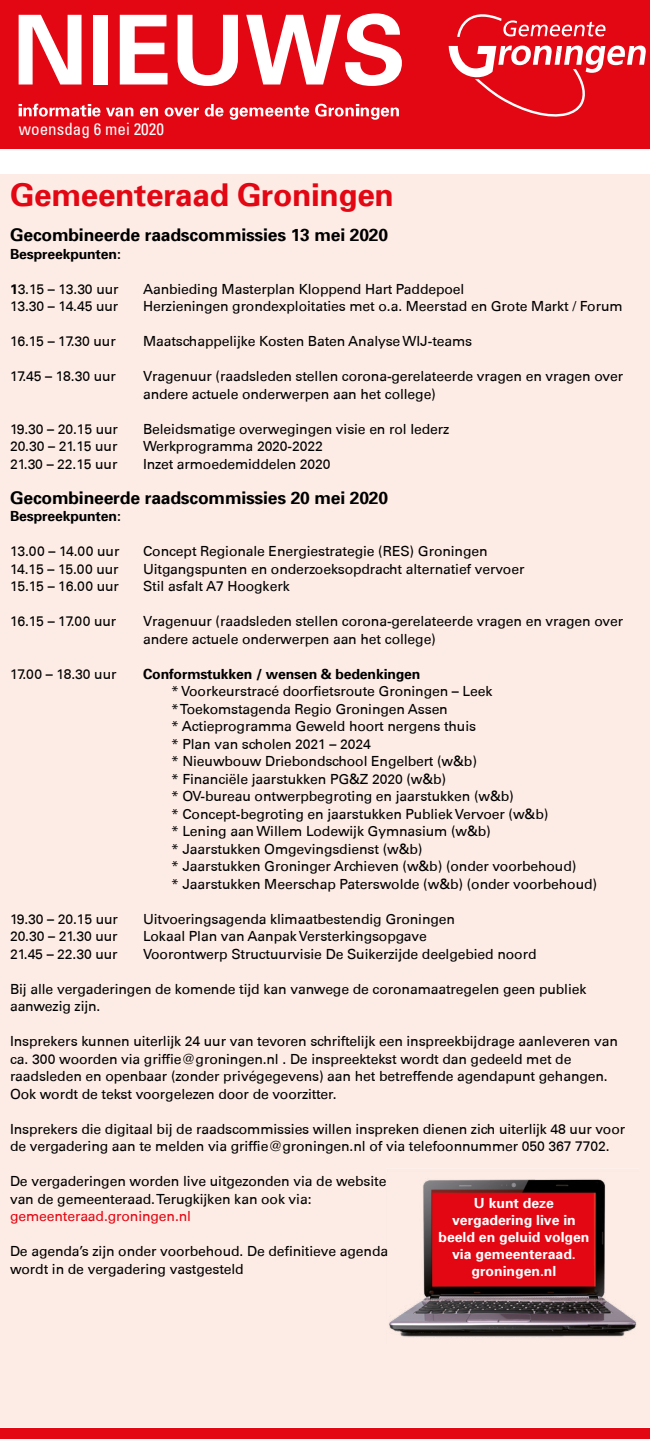
<style>
.page{position:relative;width:650px;height:1439px;background:#fff}
.page>*{position:absolute;margin:0;border:0;box-sizing:border-box;transform-origin:0 0}
.t1{font:700 96.42px "Univers 65";color:#fff}
.t2{font:700 31.5px "Univers 65";letter-spacing:-.01em;color:#e30613}
.t3{font:700 17.5px "Univers 65";letter-spacing:-.01em;color:#000}
.t4{font:condensed 17.15px "Univers 57";color:#fff}
.t5{font:14px/17.5px "Univers 55 Roman";letter-spacing:-.01em;color:#000}
.t6{font:700 14px/17px "Univers 65";color:#fff;text-align:center}
.t7{font:700 14px "Univers 65";letter-spacing:-.01em;color:#000}
.t8{font:14px "Univers 55 Roman";letter-spacing:-.01em;color:#e30613}
.s1{font-family:"Univers 65";font-weight:700}
</style>
<div class="page">
<div style="left:0;top:1428px;width:650px;height:11px;background:#e30613"></div>
<div style="left:0;top:0;width:650px;height:149px;background:#e30613"></div>
<svg style="left:449px;top:14px;width:197px;height:103px"></svg>
<svg style="left:19px;top:104px;width:81px;height:13px"></svg>
<svg style="left:106px;top:107px;width:27px;height:10px"></svg>
<svg style="left:140px;top:107px;width:18px;height:10px"></svg>
<svg style="left:165px;top:107px;width:34px;height:10px"></svg>
<svg style="left:205px;top:104px;width:18px;height:13px"></svg>
<svg style="left:230px;top:105px;width:79px;height:15px"></svg>
<svg style="left:315px;top:104px;width:84px;height:16px"></svg>
<div style="left:0;top:174px;width:649px;height:1252px;background:#fdece5"></div>
<img style="left:389px;top:1179px;width:248px;height:158px">
<h1 class="t1" style="left:12px;top:-12px;width:395px">NIEUWS</h1>
<p class="t4" style="left:19px;top:118px;width:147px">woensdag 6 mei 2020</p>
<h2 class="t2" style="left:10px;top:175px;width:385px">Gemeenteraad Groningen</h2>
<p class="t3" style="left:10px;top:224px;width:380px">Gecombineerde raadscommissies 13 mei 2020</p>
<p class="t7" style="left:10px;top:245px;width:112px">Bespreekpunten:</p>
<p class="t5" style="left:10px;top:280px;width:110px"><span class="s1">1</span>3.15 – 13.30 uur</p>
<p class="t5" style="left:143px;top:280px;width:323px">Aanbieding Masterplan Kloppend Hart Paddepoel</p>
<p class="t5" style="left:10px;top:297px;width:110px">13.30 – 14.45 uur</p>
<p class="t5" style="left:143px;top:297px;width:481px">Herzieningen grondexploitaties met o.a. Meerstad en Grote Markt / Forum</p>
<p class="t5" style="left:10px;top:332px;width:107px">16.15 – 17.30 uur</p>
<p class="t5" style="left:143px;top:332px;width:331px">Maatschappelijke Kosten Baten Analyse WIJ-teams</p>
<p class="t5" style="left:10px;top:367px;width:107px">17.45 – 18.30 uur</p>
<p class="t5" style="left:143px;top:367px;width:482px">Vragenuur (raadsleden stellen corona-gerelateerde vragen en vragen over andere actuele onderwerpen aan het college)</p>
<p class="t5" style="left:10px;top:420px;width:109px">19.30 – 20.15 uur</p>
<p class="t5" style="left:143px;top:420px;width:308px">Beleidsmatige overwegingen visie en rol Iederz</p>
<p class="t5" style="left:10px;top:437px;width:109px">20.30 – 21.15 uur</p>
<p class="t5" style="left:143px;top:437px;width:181px">Werkprogramma 2020-2022</p>
<p class="t5" style="left:10px;top:455px;width:109px">21.30 – 22.15 uur</p>
<p class="t5" style="left:143px;top:455px;width:189px">Inzet armoedemiddelen 2020</p>
<p class="t3" style="left:10px;top:486px;width:380px">Gecombineerde raadscommissies 20 mei 2020</p>
<p class="t7" style="left:10px;top:507px;width:112px">Bespreekpunten:</p>
<p class="t5" style="left:10px;top:542px;width:111px">13.00 – 14.00 uur</p>
<p class="t5" style="left:143px;top:542px;width:346px">Concept Regionale Energiestrategie (RES) Groningen</p>
<p class="t5" style="left:10px;top:560px;width:110px">14.15 – 15.00 uur</p>
<p class="t5" style="left:143px;top:560px;width:383px">Uitgangspunten en onderzoeksopdracht alternatief vervoer</p>
<p class="t5" style="left:10px;top:577px;width:110px">15.15 – 16.00 uur</p>
<p class="t5" style="left:143px;top:577px;width:148px">Stil asfalt A7 Hoogkerk</p>
<p class="t5" style="left:10px;top:612px;width:108px">16.15 – 17.00 uur</p>
<p class="t5" style="left:143px;top:612px;width:482px">Vragenuur (raadsleden stellen corona-gerelateerde vragen en vragen over andere actuele onderwerpen aan het college)</p>
<p class="t5" style="left:10px;top:665px;width:108px">17.00 – 18.30 uur</p>
<p class="t7" style="left:143px;top:665px;width:279px">Conformstukken / wensen &amp; bedenkingen</p>
<p class="t5" style="left:171px;top:682px;width:428px">* Voorkeurstracé doorfietsroute Groningen – Leek<br>* Toekomstagenda Regio Groningen Assen<br>* Actieprogramma Geweld hoort nergens thuis<br>* Plan van scholen 2021 – 2024<br>* Nieuwbouw Driebondschool Engelbert (w&amp;b)<br>* Financiële jaarstukken PG&amp;Z 2020 (w&amp;b)<br>* OV-bureau ontwerpbegroting en jaarstukken (w&amp;b)<br>* Concept-begroting en jaarstukken Publiek Vervoer (w&amp;b)<br>* Lening aan Willem Lodewijk Gymnasium (w&amp;b)<br>* Jaarstukken Omgevingsdienst (w&amp;b)<br>* Jaarstukken Groninger Archieven (w&amp;b) (onder voorbehoud)<br>* Jaarstukken Meerschap Paterswolde (w&amp;b) (onder voorbehoud)</p>
<p class="t5" style="left:10px;top:910px;width:109px">19.30 – 20.15 uur</p>
<p class="t5" style="left:143px;top:910px;width:313px">Uitvoeringsagenda klimaatbestendig Groningen</p>
<p class="t5" style="left:10px;top:927px;width:109px">20.30 – 21.30 uur</p>
<p class="t5" style="left:143px;top:927px;width:285px">Lokaal Plan van Aanpak Versterkingsopgave</p>
<p class="t5" style="left:10px;top:945px;width:109px">21.45 – 22.30 uur</p>
<p class="t5" style="left:143px;top:945px;width:395px">Voorontwerp Structuurvisie De Suikerzijde deelgebied noord</p>
<p class="t5" style="left:10px;top:980px;width:578px">Bij alle vergaderingen de komende tijd kan vanwege de coronamaatregelen geen publiek aanwezig zijn.</p>
<p class="t5" style="left:10px;top:1032px;width:609px">Insprekers kunnen uiterlijk 24 uur van tevoren schriftelijk een inspreekbijdrage aanleveren van ca. 300 woorden via griffie@groningen.nl . De inspreektekst wordt dan gedeeld met de raadsleden en openbaar (zonder privégegevens) aan het betreffende agendapunt gehangen.<br>Ook wordt de tekst voorgelezen door de voorzitter.</p>
<p class="t5" style="left:10px;top:1120px;width:617px">Insprekers die digitaal bij de raadscommissies willen inspreken dienen zich uiterlijk 48 uur voor de vergadering aan te melden via griffie@groningen.nl of via telefoonnummer 050 367 7702.</p>
<p class="t5" style="left:10px;top:1172px;width:378px">De vergaderingen worden live uitgezonden via de website van de gemeenteraad. Terugkijken kan ook via:</p>
<p class="t8" style="left:10px;top:1208px;width:183px">gemeenteraad.groningen.nl</p>
<p class="t5" style="left:10px;top:1242px;width:380px">De agenda’s zijn onder voorbehoud. De definitieve agenda wordt in de vergadering vastgesteld</p>
<p class="t6" style="left:438px;top:1193px;width:152px">U kunt deze vergadering live in beeld en geluid volgen via gemeenteraad. groningen.nl</p>
</div>
